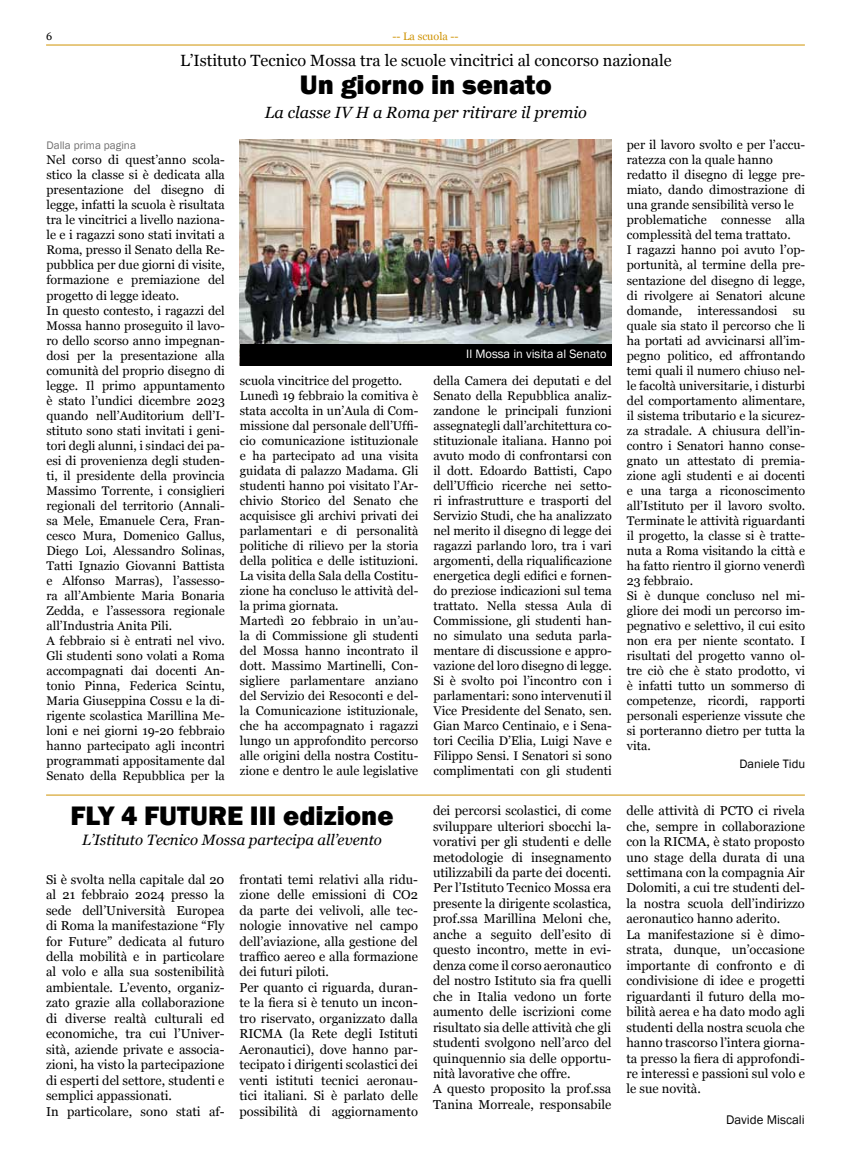
<style>
.page{position:relative;width:851px;height:1170px;background:#fff}
.page>*{position:absolute;margin:0;border:0;box-sizing:border-box;transform-origin:0 0}
.t1{font:800 27.5px "Franklin Gothic";color:#000}
.t2{font:16.25px "Georgia";color:#000}
.t3{font:italic 16.25px "Georgia";color:#000}
.t4{font:italic 15px "Georgia";color:#000}
.t5{font:12.88px/15.5px "Georgia";color:#000}
.t6{font:12.88px "Franklin Gothic";color:#000}
.t7{font:12.5px/15px "Georgia";color:#000}
.t8{font:12.5px "Franklin Gothic";color:#fff}
.t9{font:12.5px "Franklin Gothic";color:#000}
.t10{font:11.25px "Franklin Gothic";color:#706f6f}
.t11{font:10.75px "Georgia";color:#cf9304}
.t12{font:10.75px "Georgia";color:#000}
</style>
<div class="page">
<hr style="left:46px;top:45px;width:758px;height:1px;background:#cf9304">
<hr style="left:46px;top:794px;width:758px;height:1px;background:#cf9304">
<img style="left:240px;top:140px;width:371px;height:204px">
<div style="left:240px;top:344px;width:371px;height:21px;background:#000"></div>
<p class="t12" style="left:46px;top:30px;width:8px">6</p>
<p class="t11" style="left:392px;top:30px;width:68px">-- La scuola --</p>
<h2 class="t2" style="left:180px;top:51px;width:493px">L’Istituto Tecnico Mossa tra le scuole vincitrici al concorso nazionale</h2>
<h1 class="t1" style="left:300px;top:67px;width:253px">Un giorno in senato</h1>
<h2 class="t3" style="left:265px;top:103px;width:323px">La classe IV H a Roma per ritirare il premio</h2>
<p class="t10" style="left:46px;top:139px;width:91px">Dalla prima pagina</p>
<p class="t7" style="left:46px;top:152px;width:180px">Nel corso di quest’anno scola&shy;stico la classe si è dedicata alla presentazione del disegno di legge, infatti la scuola è risultata tra le vincitrici a livello naziona&shy;le e i ragazzi sono stati invitati a<br>Roma, presso il Senato della Re&shy;pubblica per due giorni di visite, formazione e premiazione del progetto di legge ideato.<br>In questo contesto, i ragazzi del<br>Mossa hanno proseguito il lavo&shy;ro dello scorso anno impegnan&shy;dosi per la presentazione alla comunità del proprio disegno di legge. Il primo appuntamento è stato l’undici dicembre 2023 quando nell’Auditorium dell’I&shy;stituto sono stati invitati i geni&shy;tori degli alunni, i sindaci dei pa&shy;esi di provenienza degli studen&shy;ti, il presidente della provincia<br>Massimo Torrente, i consiglieri regionali del territorio (Annali&shy;sa Mele, Emanuele Cera, Fran&shy;cesco Mura, Domenico Gallus,<br>Diego Loi, Alessandro Solinas,<br>Tatti Ignazio Giovanni Battista e Alfonso Marras), l’assesso&shy;ra all’Ambiente Maria Bonaria<br>Zedda, e l’assessora regionale all’Industria Anita Pili.<br>A febbraio si è entrati nel vivo.<br>Gli studenti sono volati a Roma accompagnati dai docenti An&shy;tonio Pinna, Federica Scintu,<br>Maria Giuseppina Cossu e la di&shy;rigente scolastica Marillina Me&shy;loni e nei giorni 19-20 febbraio hanno partecipato agli incontri programmati appositamente dal<br>Senato della Repubblica per la</p>
<p class="t7" style="left:240px;top:373px;width:180px">scuola vincitrice del progetto.<br>Lunedì 19 febbraio la comitiva è stata accolta in un’Aula di Com&shy;missione dal personale dell’Uffi&shy;cio comunicazione istituzionale e ha partecipato ad una visita guidata di palazzo Madama. Gli studenti hanno poi visitato l’Ar&shy;chivio Storico del Senato che acquisisce gli archivi privati dei parlamentari e di personalità politiche di rilievo per la storia della politica e delle istituzioni.<br>La visita della Sala della Costitu&shy;zione ha concluso le attività del&shy;la prima giornata.<br>Martedì 20 febbraio in un’au&shy;la di Commissione gli studenti del Mossa hanno incontrato il dott. Massimo Martinelli, Con&shy;sigliere parlamentare anziano del Servizio dei Resoconti e del&shy;la Comunicazione istituzionale, che ha accompagnato i ragazzi lungo un approfondito percorso alle origini della nostra Costitu&shy;zione e dentro le aule legislative</p>
<h1 class="t1" style="left:70px;top:797px;width:324px">FLY 4 FUTURE III edizione</h1>
<p class="t4" style="left:82px;top:830px;width:301px">L’Istituto Tecnico Mossa partecipa all’evento</p>
<p class="t5" style="left:46px;top:871px;width:180px">Si è svolta nella capitale dal 20 al 21 febbraio 2024 presso la sede dell’Università Europea di Roma la manifestazione “Fly for Future” dedicata al futuro della mobilità e in particolare al volo e alla sua sostenibilità ambientale. L’evento, organiz&shy;zato grazie alla collaborazione di diverse realtà culturali ed economiche, tra cui l’Univer&shy;sità, aziende private e associa&shy;zioni, ha visto la partecipazione di esperti del settore, studenti e semplici appassionati.<br>In particolare, sono stati af-</p>
<p class="t5" style="left:239px;top:871px;width:180px">frontati temi relativi alla ridu&shy;zione delle emissioni di CO2 da parte dei velivoli, alle tec&shy;nologie innovative nel campo dell’aviazione, alla gestione del traffico aereo e alla formazione dei futuri piloti.<br>Per quanto ci riguarda, duran&shy;te la fiera si è tenuto un incon&shy;tro riservato, organizzato dalla<br>RICMA (la Rete degli Istituti<br>Aeronautici), dove hanno par&shy;tecipato i dirigenti scolastici dei venti istituti tecnici aeronau&shy;tici italiani. Si è parlato delle possibilità di aggiornamento</p>
<p class="t8" style="left:466px;top:346px;width:142px">Il Mossa in visita al Senato</p>
<p class="t7" style="left:433px;top:373px;width:180px;text-align:justify">della Camera dei deputati e del Senato della Repubblica analiz&shy;zandone le principali funzioni assegnategli dall’architettura co&shy;stituzionale italiana. Hanno poi avuto modo di confrontarsi con il dott. Edoardo Battisti, Capo dell’Ufficio ricerche nei setto&shy;ri infrastrutture e trasporti del Servizio Studi, che ha analizzato nel merito il disegno di legge dei ragazzi parlando loro, tra i vari argomenti, della riqualificazione energetica degli edifici e fornen&shy;do preziose indicazioni sul tema trattato. Nella stessa Aula di Commissione, gli studenti han&shy;no simulato una seduta parla&shy;mentare di discussione e appro&shy;vazione del loro disegno di legge.<br>Si è svolto poi l’incontro con i parlamentari: sono intervenuti il Vice Presidente del Senato, sen.<br>Gian Marco Centinaio, e i Sena&shy;tori Cecilia D’Elia, Luigi Nave e Filippo Sensi. I Senatori si sono complimentati con gli studenti</p>
<p class="t7" style="left:626px;top:137px;width:180px">per il lavoro svolto e per l’accu&shy;ratezza con la quale hanno redatto il disegno di legge pre&shy;miato, dando dimostrazione di una grande sensibilità verso le problematiche connesse alla complessità del tema trattato.<br>I ragazzi hanno poi avuto l’op&shy;portunità, al termine della pre&shy;sentazione del disegno di legge, di rivolgere ai Senatori alcune domande, interessandosi su quale sia stato il percorso che li ha portati ad avvicinarsi all’im&shy;pegno politico, ed affrontando temi quali il numero chiuso nel&shy;le facoltà universitarie, i disturbi del comportamento alimentare, il sistema tributario e la sicurez&shy;za stradale. A chiusura dell’in&shy;contro i Senatori hanno conse&shy;gnato un attestato di premia&shy;zione agli studenti e ai docenti e una targa a riconoscimento all’Istituto per il lavoro svolto.<br>Terminate le attività riguardanti il progetto, la classe si è tratte&shy;nuta a Roma visitando la città e ha fatto rientro il giorno venerdì<br>23 febbraio.<br>Si è dunque concluso nel mi&shy;gliore dei modi un percorso im&shy;pegnativo e selettivo, il cui esito non era per niente scontato. I risultati del progetto vanno ol&shy;tre ciò che è stato prodotto, vi è infatti tutto un sommerso di competenze, ricordi, rapporti personali esperienze vissute che si porteranno dietro per tutta la vita.</p>
<p class="t9" style="left:739px;top:756px;width:67px">Daniele Tidu</p>
<p class="t5" style="left:433px;top:802px;width:180px">dei percorsi scolastici, di come sviluppare ulteriori sbocchi la&shy;vorativi per gli studenti e delle metodologie di insegnamento utilizzabili da parte dei docenti.<br>Per l’Istituto Tecnico Mossa era presente la dirigente scolastica, prof.ssa Marillina Meloni che, anche a seguito dell’esito di questo incontro, mette in evi&shy;denza come il corso aeronautico del nostro Istituto sia fra quelli che in Italia vedono un forte aumento delle iscrizioni come risultato sia delle attività che gli studenti svolgono nell’arco del quinquennio sia delle opportu&shy;nità lavorative che offre.<br>A questo proposito la prof.ssa<br>Tanina Morreale, responsabile</p>
<p class="t5" style="left:626px;top:802px;width:180px">delle attività di PCTO ci rivela che, sempre in collaborazione con la RICMA, è stato proposto uno stage della durata di una settimana con la compagnia Air<br>Dolomiti, a cui tre studenti del&shy;la nostra scuola dell’indirizzo aeronautico hanno aderito.<br>La manifestazione si è dimo&shy;strata, dunque, un’occasione importante di confronto e di condivisione di idee e progetti riguardanti il futuro della mo&shy;bilità aerea e ha dato modo agli studenti della nostra scuola che hanno trascorso l’intera giorna&shy;ta presso la fiera di approfondi&shy;re interessi e passioni sul volo e le sue novità.</p>
<p class="t6" style="left:726px;top:1111px;width:80px">Davide Miscali</p>
</div>
